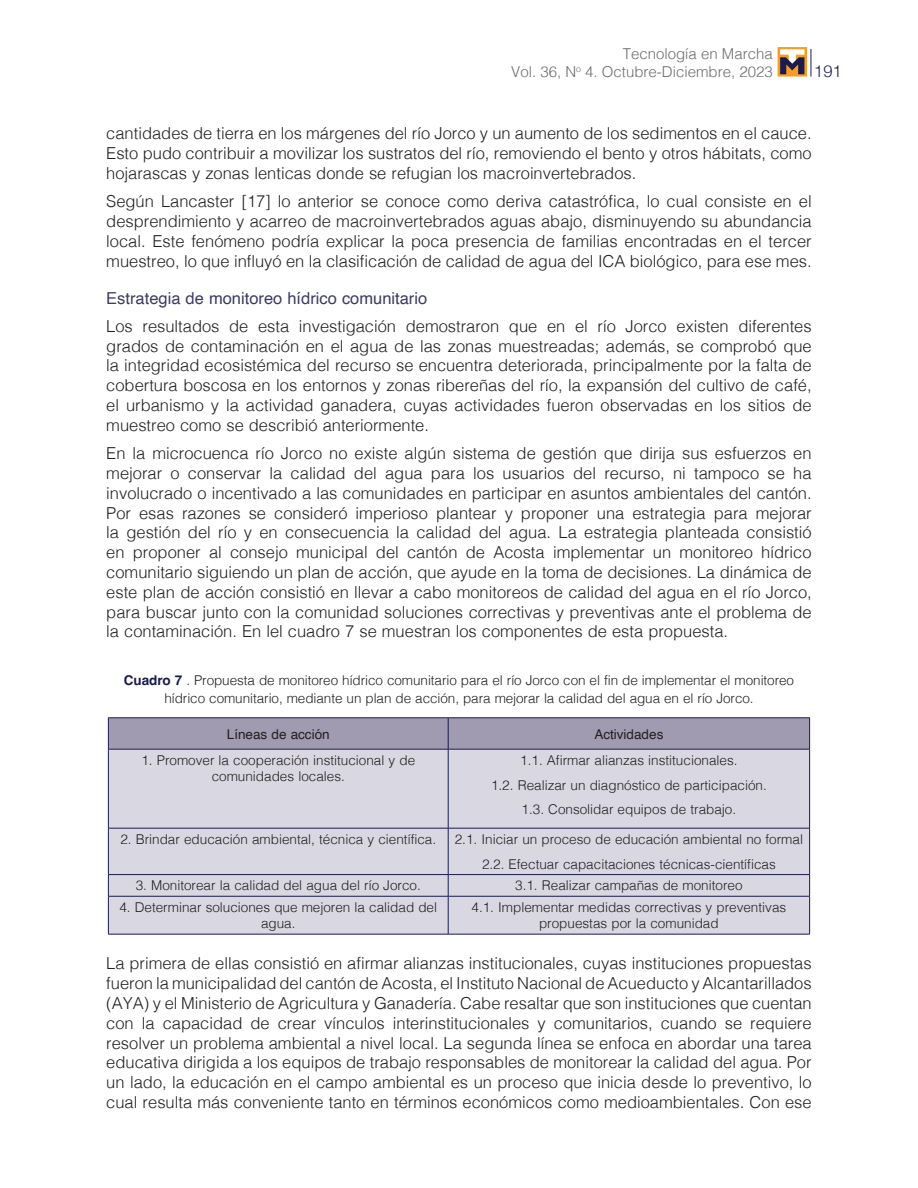
<style>
.page{position:relative;width:918px;height:1188px;background:#fff}
.page>*{position:absolute;margin:0;border:0;box-sizing:border-box;transform-origin:0 0}
.t1{font:300 16.5px/19.8px "Helvetica";color:#231f20;text-align:justify}
.t2{font:16.5px "Helvetica";color:#3c3b62}
.t3{font:300 16.5px "Helvetica Neue";color:#1a1c4c}
.t4{font:300 15px/18px "Helvetica";color:#6c6d70;text-align:right}
.t5{font:300 13.5px/16.2px "Helvetica";color:#231f20;text-align:center}
.t6{font:13.5px "Helvetica";color:#231f20}
.s1{font-weight:700;color:#1a1c4c}
</style>
<div class="page">
<svg style="left:811px;top:49px;width:1px;height:28px"></svg>
<svg style="left:778px;top:47px;width:29px;height:30px"></svg>
<svg style="left:780px;top:49px;width:24px;height:25px"></svg>
<div style="left:109px;top:719px;width:700px;height:30px;background:#a09bb0"></div>
<div style="left:109px;top:750px;width:700px;height:184px;background:#d9d7e1"></div>
<hr style="left:108px;top:718px;width:340px;height:1px;background:#1a1c4c">
<hr style="left:108px;top:718px;width:1px;height:31px;background:#1a1c4c">
<hr style="left:448px;top:718px;width:362px;height:1px;background:#1a1c4c">
<hr style="left:448px;top:718px;width:1px;height:31px;background:#1a1c4c">
<hr style="left:809px;top:718px;width:1px;height:31px;background:#1a1c4c">
<hr style="left:108px;top:749px;width:340px;height:1px;background:#1a1c4c">
<hr style="left:108px;top:749px;width:1px;height:79px;background:#1a1c4c">
<hr style="left:448px;top:749px;width:362px;height:1px;background:#1a1c4c">
<hr style="left:448px;top:749px;width:1px;height:79px;background:#1a1c4c">
<hr style="left:809px;top:749px;width:1px;height:79px;background:#1a1c4c">
<hr style="left:108px;top:828px;width:340px;height:1px;background:#1a1c4c">
<hr style="left:108px;top:828px;width:1px;height:46px;background:#1a1c4c">
<hr style="left:448px;top:828px;width:362px;height:1px;background:#1a1c4c">
<hr style="left:448px;top:828px;width:1px;height:46px;background:#1a1c4c">
<hr style="left:809px;top:828px;width:1px;height:46px;background:#1a1c4c">
<hr style="left:108px;top:874px;width:340px;height:1px;background:#1a1c4c">
<svg style="left:108px;top:875px;width:1px;height:21px"></svg>
<hr style="left:448px;top:874px;width:362px;height:1px;background:#1a1c4c">
<svg style="left:448px;top:875px;width:1px;height:21px"></svg>
<svg style="left:809px;top:875px;width:1px;height:21px"></svg>
<hr style="left:108px;top:896px;width:340px;height:1px;background:#1a1c4c">
<hr style="left:108px;top:896px;width:1px;height:38px;background:#1a1c4c">
<hr style="left:448px;top:896px;width:362px;height:1px;background:#1a1c4c">
<hr style="left:448px;top:896px;width:1px;height:38px;background:#1a1c4c">
<hr style="left:809px;top:896px;width:1px;height:38px;background:#1a1c4c">
<hr style="left:108px;top:934px;width:340px;height:1px;background:#1a1c4c">
<hr style="left:448px;top:934px;width:362px;height:1px;background:#1a1c4c">
<p class="t4" style="left:511px;top:43px;width:263px">Tecnología en Marcha<br>Vol. 36, N<sup>o</sup> 4. Octubre-Diciembre, 2023</p>
<p class="t3" style="left:814px;top:57px;width:29px">191</p>
<p class="t1" style="left:106px;top:122px;width:707px">cantidades de tierra en los márgenes del río Jorco y un aumento de los sedimentos en el cauce.<br>Esto pudo contribuir a movilizar los sustratos del río, removiendo el bento y otros hábitats, como hojarascas y zonas lenticas donde se refugian los macroinvertebrados.</p>
<p class="t1" style="left:106px;top:190px;width:707px">Según Lancaster [17] lo anterior se conoce como deriva catastrófica, lo cual consiste en el desprendimiento y acarreo de macroinvertebrados aguas abajo, disminuyendo su abundancia local. Este fenómeno podría explicar la poca presencia de familias encontradas en el tercer muestreo, lo que influyó en la clasificación de calidad de agua del ICA biológico, para ese mes.</p>
<p class="t2" style="left:106px;top:285px;width:322px">Estrategia de monitoreo hídrico comunitario</p>
<p class="t1" style="left:106px;top:315px;width:707px">Los resultados de esta investigación demostraron que en el río Jorco existen diferentes grados de contaminación en el agua de las zonas muestreadas; además, se comprobó que la integridad ecosistémica del recurso se encuentra deteriorada, principalmente por la falta de cobertura boscosa en los entornos y zonas ribereñas del río, la expansión del cultivo de café, el urbanismo y la actividad ganadera, cuyas actividades fueron observadas en los sitios de muestreo como se describió anteriormente.</p>
<p class="t1" style="left:106px;top:442px;width:707px">En la microcuenca río Jorco no existe algún sistema de gestión que dirija sus esfuerzos en mejorar o conservar la calidad del agua para los usuarios del recurso, ni tampoco se ha involucrado o incentivado a las comunidades en participar en asuntos ambientales del cantón.<br>Por esas razones se consideró imperioso plantear y proponer una estrategia para mejorar la gestión del río y en consecuencia la calidad del agua. La estrategia planteada consistió en proponer al consejo municipal del cantón de Acosta implementar un monitoreo hídrico comunitario siguiendo un plan de acción, que ayude en la toma de decisiones. La dinámica de este plan de acción consistió en llevar a cabo monitoreos de calidad del agua en el río Jorco, para buscar junto con la comunidad soluciones correctivas y preventivas ante el problema de la contaminación. En lel cuadro 7 se muestran los componentes de esta propuesta.</p>
<p class="t5" style="left:124px;top:670px;width:672px;line-height:18px"><span class="s1">Cuadro 7</span> . Propuesta de monitoreo hídrico comunitario para el río Jorco con el fin de implementar el monitoreo hídrico comunitario, mediante un plan de acción, para mejorar la calidad del agua en el río Jorco.</p>
<p class="t6" style="left:227px;top:723px;width:104px">Líneas de acción</p>
<p class="t6" style="left:594px;top:723px;width:71px">Actividades</p>
<p class="t5" style="left:141px;top:751px;width:275px">1. Promover la cooperación institucional y de comunidades locales.</p>
<p class="t5" style="left:491px;top:747px;width:277px;line-height:24.8px">1.1. Afirmar alianzas institucionales.<br>1.2. Realizar un diagnóstico de participación.<br>1.3. Consolidar equipos de trabajo.</p>
<p class="t5" style="left:120px;top:830px;width:317px">2. Brindar educación ambiental, técnica y científica.</p>
<p class="t5" style="left:455px;top:826px;width:350px;line-height:24.8px">2.1. Iniciar un proceso de educación ambiental no formal<br>2.2. Efectuar capacitaciones técnicas-científicas</p>
<p class="t5" style="left:136px;top:876px;width:287px">3. Monitorear la calidad del agua del río Jorco.</p>
<p class="t5" style="left:515px;top:876px;width:229px">3.1. Realizar campañas de monitoreo</p>
<p class="t5" style="left:119px;top:898px;width:319px">4. Determinar soluciones que mejoren la calidad del agua.</p>
<p class="t5" style="left:472px;top:898px;width:316px">4.1. Implementar medidas correctivas y preventivas propuestas por la comunidad</p>
<p class="t1" style="left:106px;top:952px;width:707px">La primera de ellas consistió en afirmar alianzas institucionales, cuyas instituciones propuestas fueron la municipalidad del cantón de Acosta, el Instituto Nacional de Acueducto y Alcantarillados (AYA) y el Ministerio de Agricultura y Ganadería. Cabe resaltar que son instituciones que cuentan con la capacidad de crear vínculos interinstitucionales y comunitarios, cuando se requiere resolver un problema ambiental a nivel local. La segunda línea se enfoca en abordar una tarea educativa dirigida a los equipos de trabajo responsables de monitorear la calidad del agua. Por un lado, la educación en el campo ambiental es un proceso que inicia desde lo preventivo, lo cual resulta más conveniente tanto en términos económicos como medioambientales. Con ese</p>
</div>
